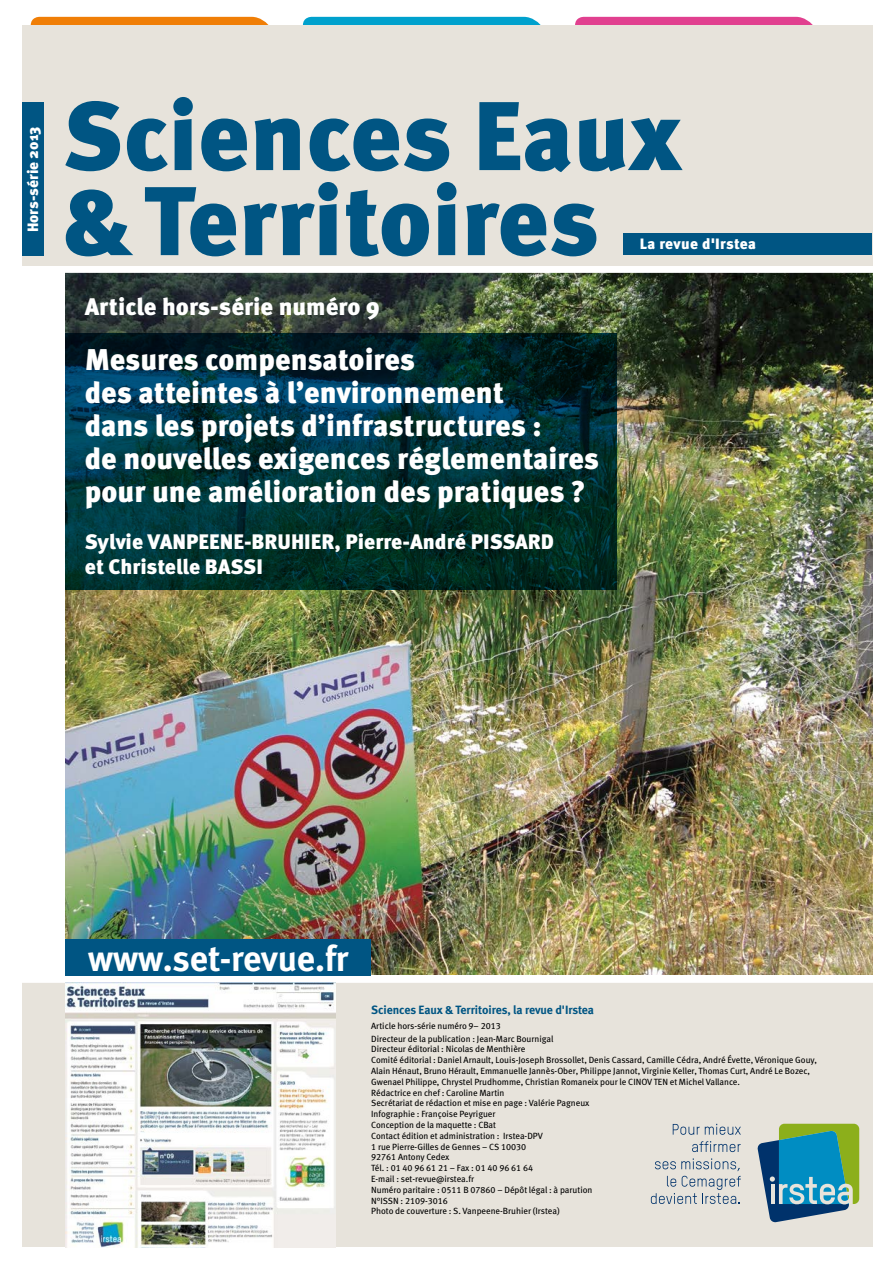
<style>
.page{position:relative;width:893px;height:1263px;background:#fff}
.page>*{position:absolute;margin:0;border:0;box-sizing:border-box;transform-origin:0 0}
.t1{font:900 97.5px/85.1px "Meta OT";color:#005583}
.t2{font:36px "Meta Bold LF";color:#fff}
.t3{font:900 30px/33px "Meta OT";color:#fff}
.t4{font:900 24px "Meta OT";color:#fff}
.t5{font:900 21px/25.2px "Meta OT";color:#fff}
.t6{font:900 15px "Meta OT";letter-spacing:.02em;color:#fff}
.t7{font:900 15px "Meta OT";color:#fff}
.t8{font:12px "Meta Bold LF";letter-spacing:-.005em;color:#005583}
.t9{font:9px/10.8px "Meta Book LF";color:#000}
</style>
<div class="page">
<img style="left:65px;top:273px;width:807px;height:701px">
<div style="left:23px;top:983px;width:850px;height:264px;background:#e7e3db"></div>
<svg style="left:31px;top:17px;width:782px;height:8px;background:#a68485"></svg>
<div style="left:22px;top:25px;width:851px;height:241px;background:#e7e3db"></div>
<div style="left:23px;top:103px;width:21px;height:153px;background:#005583"></div>
<div style="left:624px;top:234px;width:248px;height:21px;background:#005583"></div>
<svg style="left:65px;top:333px;width:551px;height:257px;background:#002f35"></svg>
<div style="left:66px;top:939px;width:305px;height:36px;background:#005583"></div>
<svg style="left:651px;top:1123px;width:209px;height:100px"></svg>
<img style="left:65px;top:983px;width:271px;height:264px">
<h3 class="t7" style="left:24px;top:232px;width:107px;rotate:-90deg">Hors-série 2013</h3>
<h1 class="t1" style="left:62px;top:97px;width:620px">Sciences Eaux &amp;Territoires</h1>
<h3 class="t6" style="left:640px;top:235px;width:118px">La revue d'Irstea</h3>
<h3 class="t4" style="left:85px;top:292px;width:297px">Article hors-série numéro 9</h3>
<h3 class="t3" style="left:85px;top:344px;width:516px">Mesures compensatoires<br>des atteintes à l’environnement<br>dans les projets d’infrastructures :<br>de nouvelles exigences réglementaires pour une amélioration des pratiques ?</h3>
<h3 class="t5" style="left:85px;top:529px;width:471px">Sylvie VANPEENE-BRUHIER, Pierre-André PISSARD et Christelle BASSI</h3>
<h2 class="t2" style="left:88px;top:937px;width:262px">www.set-revue.fr</h2>
<h3 class="t8" style="left:371px;top:1002px;width:224px">Sciences Eaux &amp; Territoires, la revue d'Irstea</h3>
<p class="t9" style="left:371px;top:1019px;width:184px;line-height:12.9px">Article hors-série numéro 9– 2013<br>Directeur de la publication : Jean-Marc Bournigal</p>
<p class="t9" style="left:371px;top:1044px;width:447px">Directeur éditorial : Nicolas de Menthière<br>Comité éditorial : Daniel Arnault, Louis-Joseph Brossollet, Denis Cassard, Camille Cédra, André Évette, Véronique Gouy, Alain Hénaut, Bruno Hérault, Emmanuelle Jannès-Ober, Philippe Jannot, Virginie Keller, Thomas Curt, André Le Bozec, Gwenael Philippe, Chrystel Prudhomme, Christian Romaneix pour le CINOV TEN et Michel Vallance.<br>Rédactrice en chef : Caroline Martin<br>Secrétariat de rédaction et mise en page : Valérie Pagneux<br>Infographie : Françoise Peyriguer<br>Conception de la maquette : CBat<br>Contact édition et administration : Irstea-DPV<br>1 rue Pierre-Gilles de Gennes – CS 10030<br>92761 Antony Cedex<br>Tél. : 01 40 96 61 21 – Fax : 01 40 96 61 64<br>E-mail : set-revue@irstea.fr<br>Numéro paritaire : 0511 B 07860 – Dépôt légal : à parution<br>N°ISSN : 2109-3016<br>Photo de couverture : S. Vanpeene-Bruhier (Irstea)</p>
</div>
